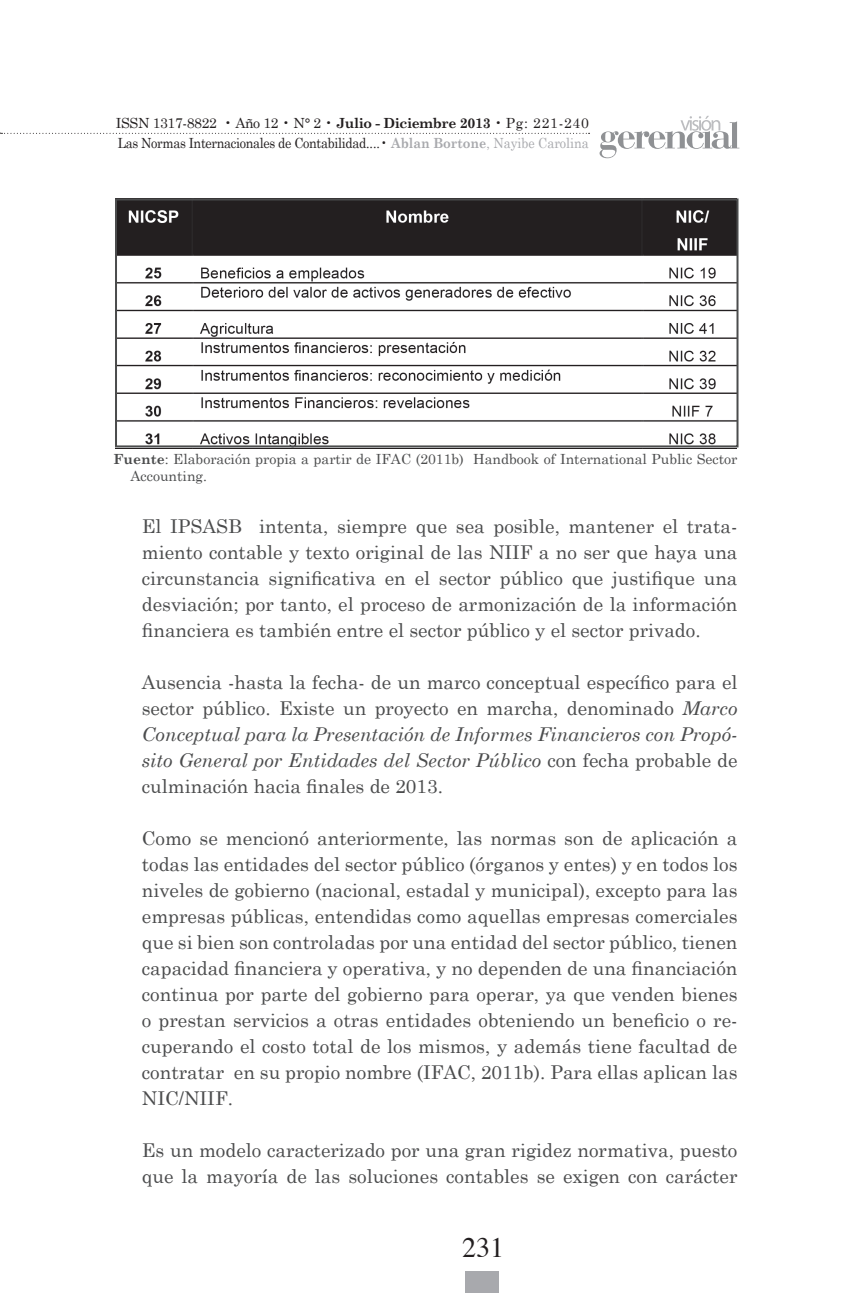
<style>
.page{position:relative;width:851px;height:1293px;background:#fff}
.page>*{position:absolute;margin:0;border:0;box-sizing:border-box;transform-origin:0 0}
.t1{font:28px "Times";color:#231f20}
.t2{font:19px/26px "Century Schoolbook";color:#4b4c4d;text-align:justify}
.t3{font:14px/20px "Century Schoolbook";letter-spacing:-.025em;color:#231f20}
.t4{font:14px/16.8px "Century Schoolbook";color:#4b4c4d}
.s1{font-weight:700}
.s2{font-weight:700;color:#a8a9ad}
.s3{color:#a8a9ad}
.s4{font-style:italic}
</style>
<div class="page">
<svg style="left:0;top:133px;width:589px;height:1px"></svg>
<svg style="left:599px;top:116px;width:140px;height:42px"></svg>
<div style="left:465px;top:1271px;width:34px;height:22px;background:#a8a9ad"></div>
<img style="left:115px;top:201px;width:621px;height:248px">
<div style="left:115px;top:198px;width:623px;height:249px;border:2px solid #4b4c4d"></div>
<p class="t3" style="left:116px;top:113px;width:474px">ISSN 1317-8822 • Año 12 • N° 2 • <span class="s1">Julio - Diciembre 2013</span> • Pg: 221-240<br>Las Normas Internacionales de Contabilidad....• <span class="s2">Ablan Bortone</span><span class="s3">, Nayibe Carolina</span></p>
<p class="t4" style="left:130px;top:450px;width:608px;text-indent:-17px"><span class="s1">Fuente</span>: Elaboración propia a partir de IFAC (2011b) Handbook of International Public Sector<br>Accounting.</p>
<p class="t2" style="left:142px;top:512px;width:597px">El IPSASB intenta, siempre que sea posible, mantener el trata&shy;miento contable y texto original de las NIIF a no ser que haya una circunstancia significativa en el sector público que justifique una desviación; por tanto, el proceso de armonización de la información financiera es también entre el sector público y el sector privado.</p>
<p class="t2" style="left:142px;top:668px;width:597px">Ausencia -hasta la fecha- de un marco conceptual específico para el sector público. Existe un proyecto en marcha, denominado <span class="s4">Marco Conceptual para la Presentación de Informes Financieros con Propó&shy;sito General por Entidades del Sector Público</span> con fecha probable de culminación hacia finales de 2013.</p>
<p class="t2" style="left:142px;top:824px;width:597px">Como se mencionó anteriormente, las normas son de aplicación a todas las entidades del sector público (órganos y entes) y en todos los niveles de gobierno (nacional, estadal y municipal), excepto para las empresas públicas, entendidas como aquellas empresas comerciales que si bien son controladas por una entidad del sector público, tienen capacidad financiera y operativa, y no dependen de una financiación continua por parte del gobierno para operar, ya que venden bienes o prestan servicios a otras entidades obteniendo un beneficio o re&shy;cuperando el costo total de los mismos, y además tiene facultad de contratar en su propio nombre (IFAC, 2011b). Para ellas aplican las NIC/NIIF.</p>
<p class="t2" style="left:142px;top:1136px;width:597px">Es un modelo caracterizado por una gran rigidez normativa, puesto que la mayoría de las soluciones contables se exigen con carácter</p>
<h1 class="t1" style="left:462px;top:1221px;width:43px">231</h1>
</div>
